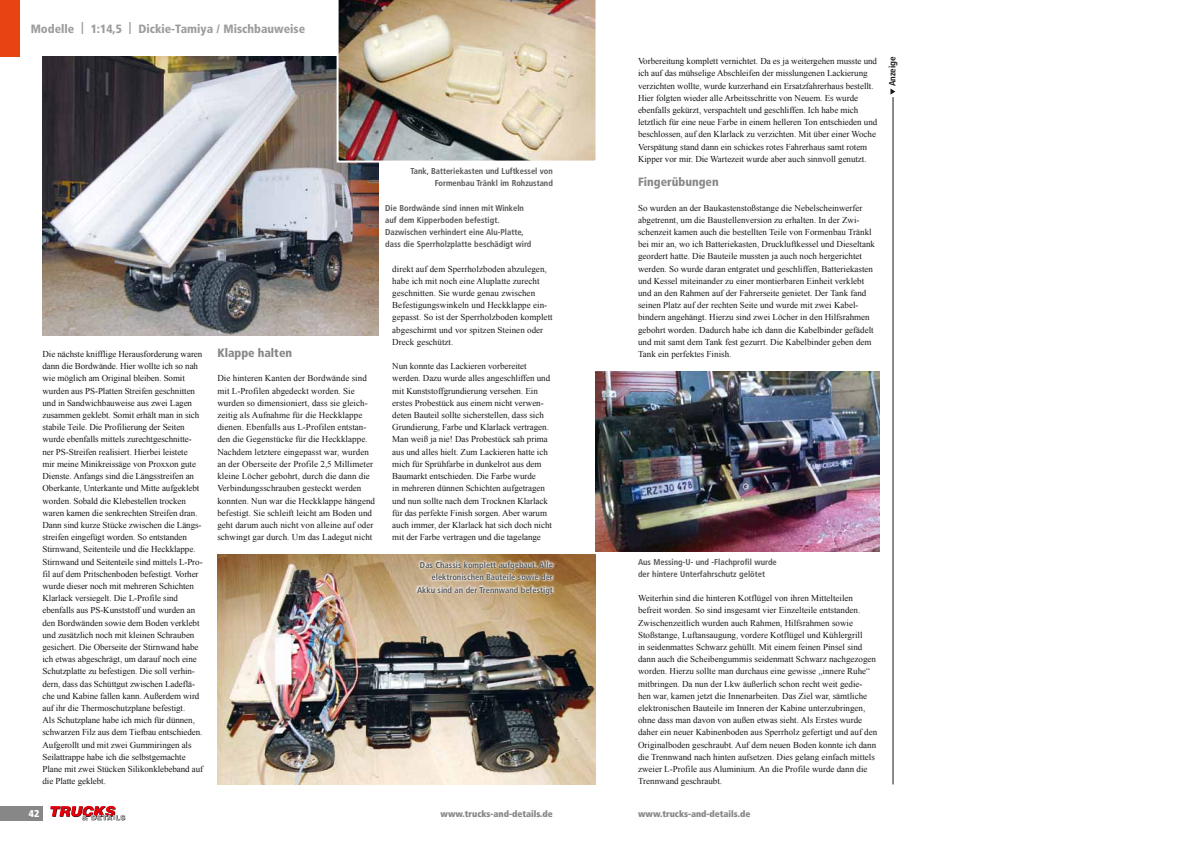
<style>
.page{position:relative;width:1191px;height:842px;background:#fff}
.page>*{position:absolute;margin:0;border:0;box-sizing:border-box;transform-origin:0 0}
.t1{font:900 condensed 12px "Frutiger";color:#9c9c9d}
.t2{font:900 condensed 12px "Frutiger";color:#868786}
.t3{font:900 condensed 10px "Frutiger";color:#fff}
.t4{font:9px/12.2px "Times New Roman";letter-spacing:-.005em;color:#181716}
.t5{font:900 condensed 9px "Frutiger";color:#868786}
.t6{font:700 condensed 9px "Frutiger";color:#181716}
.t7{font:700 condensed 8.5px/12.2px "Frutiger";color:#565655}
</style>
<div class="page">
<div style="left:0;top:0;width:20px;height:57px;background:#e84413"></div>
<div style="left:0;top:806px;width:43px;height:14px;background:#868786"></div>
<svg style="left:50px;top:806px;width:75px;height:14px"></svg>
<img style="left:595px;top:372px;width:284px;height:179px">
<img style="left:43px;top:57px;width:335px;height:279px">
<img style="left:335px;top:0;width:261px;height:164px">
<img style="left:217px;top:554px;width:378px;height:230px">
<svg style="left:415px;top:559px;width:140px;height:37px;background:#ceb898"></svg>
<hr style="left:892px;top:97px;width:1px;height:687px;background:#181716">
<svg style="left:890px;top:89px;width:5px;height:6px"></svg>
<h1 class="t1" style="left:31px;top:21px;width:276px">Modelle | 1:14,5 | Dickie-Tamiya / Mischbauweise</h1>
<p class="t4" style="left:43px;top:348px;width:162px">Die nächste knifflige Herausforderung waren dann die Bordwände. Hier wollte ich so nah wie möglich am Original bleiben. Somit wurden aus PS-Platten Streifen geschnitten und in Sandwichbauweise aus zwei Lagen zusammen geklebt. Somit erhält man in sich stabile Teile. Die Profilierung der Seiten wurde ebenfalls mittels zurechtgeschnitte&shy;ner PS-Streifen realisiert. Hierbei leistete<br>mir meine Minikreissäge von Proxxon gute Dienste. Anfangs sind die Längsstreifen an Oberkante, Unterkante und Mitte aufgeklebt worden. Sobald die Klebestellen trocken waren kamen die senkrechten Streifen dran.<br>Dann sind kurze Stücke zwischen die Längs&shy;streifen eingefügt worden. So entstanden Stirnwand, Seitenteile und die Heckklappe.<br>Stirnwand und Seitenteile sind mittels L-Pro&shy;fil auf dem Pritschenboden befestigt. Vorher wurde dieser noch mit mehreren Schichten Klarlack versiegelt. Die L-Profile sind ebenfalls aus PS-Kunststoff und wurden an den Bordwänden sowie dem Boden verklebt und zusätzlich noch mit kleinen Schrauben gesichert. Die Oberseite der Stirnwand habe ich etwas abgeschrägt, um darauf noch eine Schutzplatte zu befestigen. Die soll verhin&shy;dern, dass das Schüttgut zwischen Ladeflä&shy;che und Kabine fallen kann. Außerdem wird auf ihr die Thermoschutzplane befestigt.<br>Als Schutzplane habe ich mich für dünnen, schwarzen Filz aus dem Tiefbau entschieden.<br>Aufgerollt und mit zwei Gummiringen als Seilattrappe habe ich die selbstgemachte Plane mit zwei Stücken Silikonklebeband auf die Platte geklebt.</p>
<h1 class="t2" style="left:217px;top:346px;width:76px">Klappe halten</h1>
<p class="t4" style="left:217px;top:372px;width:159px">Die hinteren Kanten der Bordwände sind mit L-Profilen abgedeckt worden. Sie wurden so dimensioniert, dass sie gleich&shy;zeitig als Aufnahme für die Heckklappe dienen. Ebenfalls aus L-Profilen entstan&shy;den die Gegenstücke für die Heckklappe.<br>Nachdem letztere eingepasst war, wurden an der Oberseite der Profile 2,5 Millimeter kleine Löcher gebohrt, durch die dann die Verbindungsschrauben gesteckt werden konnten. Nun war die Heckklappe hängend befestigt. Sie schleift leicht am Boden und geht darum auch nicht von alleine auf oder schwingt gar durch. Um das Ladegut nicht</p>
<p class="t3" style="left:29px;top:807px;width:12px">42</p>
<p class="t7" style="left:410px;top:165px;width:144px;text-align:right">Tank, Batteriekasten und Luftkessel von<br>Formenbau Tränkl im Rohzustand</p>
<p class="t7" style="left:385px;top:202px;width:148px">Die Bordwände sind innen mit Winkeln auf dem Kipperboden befestigt.<br>Dazwischen verhindert eine Alu-Platte, dass die Sperrholzplatte beschädigt wird</p>
<p class="t4" style="left:392px;top:262px;width:162px">direkt auf dem Sperrholzboden abzulegen, habe ich mit noch eine Aluplatte zurecht geschnitten. Sie wurde genau zwischen Befestigungswinkeln und Heckklappe ein&shy;gepasst. So ist der Sperrholzboden komplett abgeschirmt und vor spitzen Steinen oder Dreck geschützt.</p>
<p class="t4" style="left:392px;top:360px;width:161px">Nun konnte das Lackieren vorbereitet werden. Dazu wurde alles angeschliffen und mit Kunststoffgrundierung versehen. Ein erstes Probestück aus einem nicht verwen&shy;deten Bauteil sollte sicherstellen, dass sich Grundierung, Farbe und Klarlack vertragen.<br>Man weiß ja nie! Das Probestück sah prima aus und alles hielt. Zum Lackieren hatte ich mich für Sprühfarbe in dunkelrot aus dem Baumarkt entschieden. Die Farbe wurde<br>in mehreren dünnen Schichten aufgetragen und nun sollte nach dem Trocknen Klarlack für das perfekte Finish sorgen. Aber warum auch immer, der Klarlack hat sich doch nicht mit der Farbe vertragen und die tagelange</p>
<p class="t7" style="left:417px;top:559px;width:137px;text-align:right">Das Chassis komplett aufgebaut. Alle elektronischen Bauteile sowie der<br>Akku sind an der Trennwand befestigt</p>
<p class="t4" style="left:638px;top:55px;width:241px">Vorbereitung komplett vernichtet. Da es ja weitergehen musste und ich auf das mühselige Abschleifen der misslungenen Lackierung verzichten wollte, wurde kurzerhand ein Ersatzfahrerhaus bestellt.<br>Hier folgten wieder alle Arbeitsschritte von Neuem. Es wurde ebenfalls gekürzt, verspachtelt und geschliffen. Ich habe mich letztlich für eine neue Farbe in einem helleren Ton entschieden und beschlossen, auf den Klarlack zu verzichten. Mit über einer Woche Verspätung stand dann ein schickes rotes Fahrerhaus samt rotem Kipper vor mir. Die Wartezeit wurde aber auch sinnvoll genutzt.</p>
<h1 class="t2" style="left:638px;top:175px;width:82px">Fingerübungen</h1>
<p class="t4" style="left:638px;top:201px;width:238px">So wurden an der Baukastenstoßstange die Nebelscheinwerfer abgetrennt, um die Baustellenversion zu erhalten. In der Zwi&shy;schenzeit kamen auch die bestellten Teile von Formenbau Tränkl bei mir an, wo ich Batteriekasten, Druckluftkessel und Dieseltank geordert hatte. Die Bauteile mussten ja auch noch hergerichtet werden. So wurde daran entgratet und geschliffen, Batteriekasten und Kessel miteinander zu einer montierbaren Einheit verklebt und an den Rahmen auf der Fahrerseite genietet. Der Tank fand seinen Platz auf der rechten Seite und wurde mit zwei Kabel&shy;bindern angehängt. Hierzu sind zwei Löcher in den Hilfsrahmen gebohrt worden. Dadurch habe ich dann die Kabelbinder gefädelt und mit samt dem Tank fest gezurrt. Die Kabelbinder geben dem Tank ein perfektes Finish.</p>
<p class="t7" style="left:638px;top:555px;width:140px">Aus Messing-U- und -Flachprofil wurde der hintere Unterfahrschutz gelötet</p>
<p class="t4" style="left:638px;top:592px;width:241px">Weiterhin sind die hinteren Kotflügel von ihren Mittelteilen befreit worden. So sind insgesamt vier Einzelteile entstanden.<br>Zwischenzeitlich wurden auch Rahmen, Hilfsrahmen sowie Stoßstange, Luftansaugung, vordere Kotflügel und Kühlergrill<br>in seidenmattes Schwarz gehüllt. Mit einem feinen Pinsel sind dann auch die Scheibengummis seidenmatt Schwarz nachgezogen worden. Hierzu sollte man durchaus eine gewisse „innere Ruhe“ mitbringen. Da nun der Lkw äußerlich schon recht weit gedie&shy;hen war, kamen jetzt die Innenarbeiten. Das Ziel war, sämtliche elektronischen Bauteile im Inneren der Kabine unterzubringen, ohne dass man davon von außen etwas sieht. Als Erstes wurde daher ein neuer Kabinenboden aus Sperrholz gefertigt und auf den Originalboden geschraubt. Auf dem neuen Boden konnte ich dann die Trennwand nach hinten aufsetzen. Dies gelang einfach mittels zweier L-Profile aus Aluminium. An die Profile wurde dann die Trennwand geschraubt.</p>
<p class="t5" style="left:440px;top:808px;width:114px">www.trucks-and-details.de</p>
<p class="t5" style="left:638px;top:808px;width:114px">www.trucks-and-details.de</p>
<p class="t6" style="left:887px;top:86px;width:32px;rotate:-90deg">Anzeige</p>
</div>
